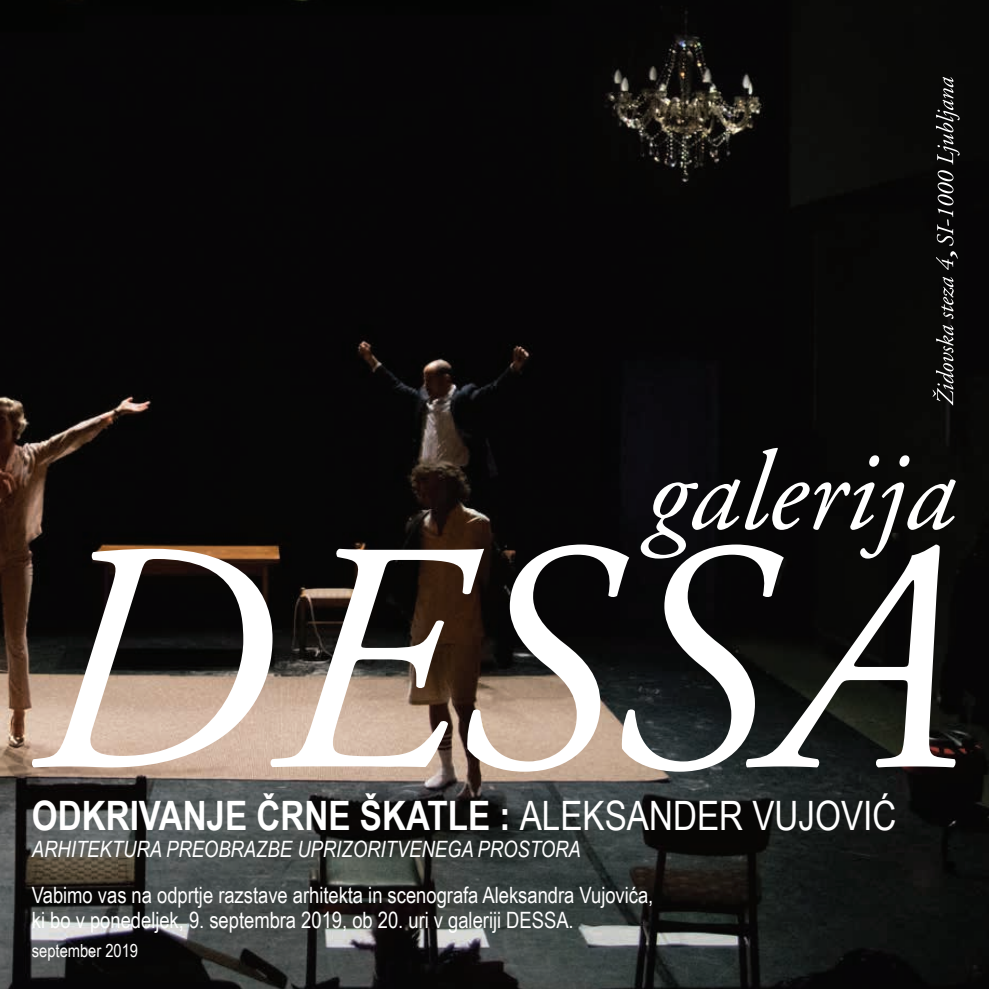
<style>
.page{position:relative;width:989px;height:989px;background:#fff}
.page>*{position:absolute;margin:0;border:0;box-sizing:border-box;transform-origin:0 0}
.t1{font:700 40.5px "Arial Narrow";color:#fff}
.t2{font:22.5px/24.8px "Arial Narrow";color:#fff}
.t3{font:italic 22.5px "Arial Narrow";color:#fff}
.t4{font:18px "Arial Narrow";color:#fff}
.s1{font-weight:400}
</style>
<div class="page">
<img style="left:0;top:0;width:989px;height:989px">
<svg style="left:932px;top:325px;width:21px;height:80px;background:#383837"></svg>
<svg style="left:941px;top:277px;width:12px;height:42px"></svg>
<svg style="left:935px;top:77px;width:24px;height:193px;background:#2e2e2d"></svg>
<svg style="left:31px;top:549px;width:239px;height:218px"></svg>
<svg style="left:270px;top:549px;width:196px;height:218px"></svg>
<svg style="left:466px;top:448px;width:489px;height:323px"></svg>
<h1 class="t1" style="left:32px;top:784px;width:866px">ODKRIVANJE ČRNE ŠKATLE : <span class="s1">ALEKSANDER VUJOVIĆ</span></h1>
<p class="t3" style="left:32px;top:833px;width:550px">ARHITEKTURA PREOBRAZBE UPRIZORITVENEGA PROSTORA</p>
<p class="t2" style="left:32px;top:882px;width:623px">Vabimo vas na odprtje razstave arhitekta in scenografa Aleksandra Vujovića, ki bo v ponedeljek, 9. septembra 2019, ob 20. uri v galeriji DESSA.</p>
<p class="t4" style="left:32px;top:937px;width:108px">september 2019</p>
</div>
